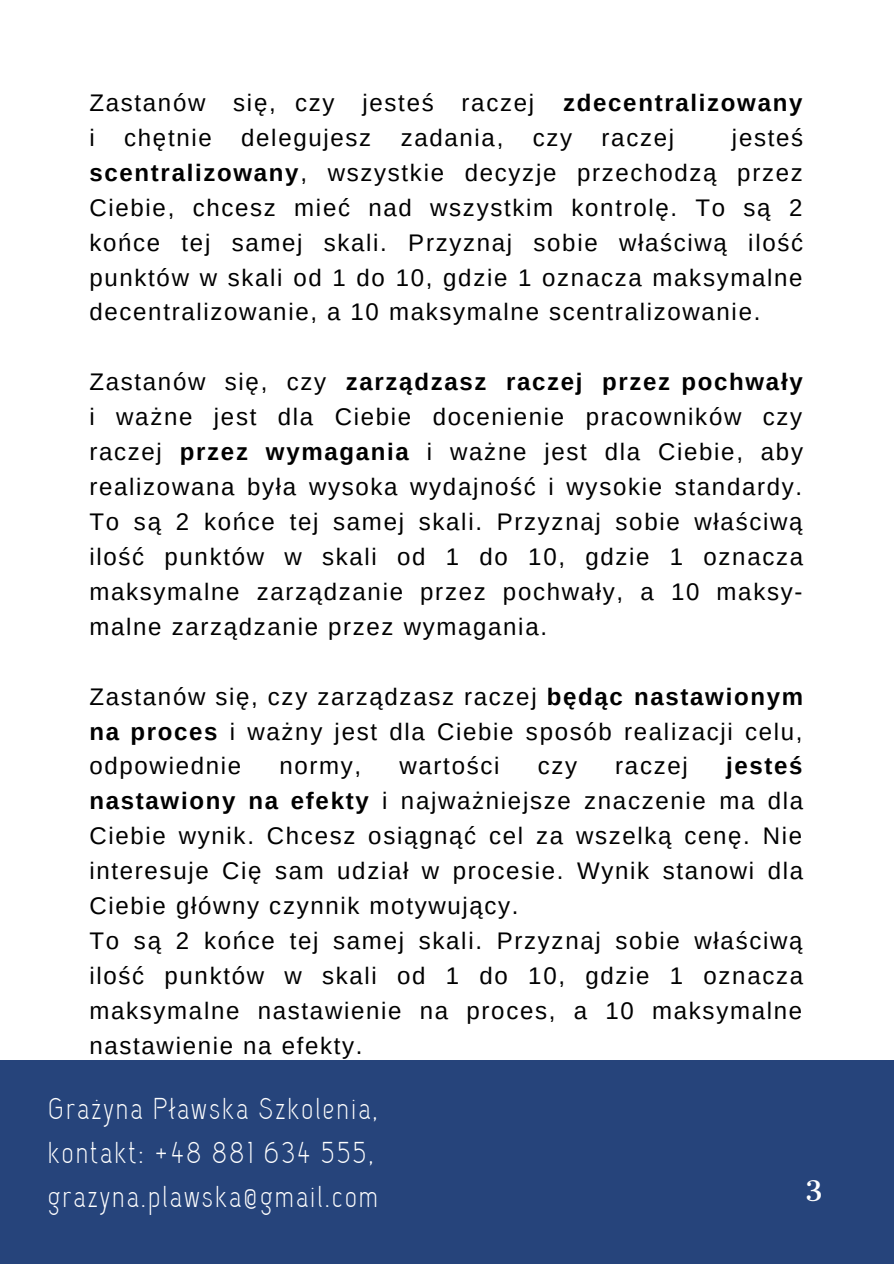
<style>
.page{position:relative;width:894px;height:1264px;background:#fff}
.page>*{position:absolute;margin:0;border:0;box-sizing:border-box;transform-origin:0 0}
.t1{font:30px "Capsuula";letter-spacing:.07em;color:#fff}
.t2{font:27px "Cantata One";color:#fff}
.t3{font:24px/35px "Arimo";letter-spacing:.07em;color:#000;text-align:justify}
.s1{font-weight:700}
</style>
<div class="page">
<div style="left:0;top:1060px;width:893px;height:203px;background:#26447b"></div>
<p class="t3" style="left:89px;top:85px;width:714px">Zastanów się, czy jesteś raczej <span class="s1">zdecentralizowany </span>i chętnie delegujesz zadania, czy raczej</p>
<p class="t3" style="left:89px;top:120px;width:715px;text-indent:642px">jesteś <span class="s1">scentralizowany</span>, wszystkie decyzje przechodzą przez Ciebie, chcesz mieć nad wszystkim kontrolę. To są 2 końce tej samej skali. Przyznaj sobie właściwą ilość punktów w skali od 1 do 10, gdzie 1 oznacza maksymalne decentralizowanie, a 10 maksymalne scentralizowanie.</p>
<p class="t3" style="left:89px;top:364px;width:715px">Zastanów się, czy <span class="s1">zarządzasz raczej przez pochwały </span>i ważne jest dla Ciebie docenienie pracowników czy raczej <span class="s1">przez wymagania</span> i ważne jest dla Ciebie, aby realizowana była wysoka wydajność i wysokie standardy.<br>To są 2 końce tej samej skali. Przyznaj sobie właściwą ilość punktów w skali od 1 do 10, gdzie 1 oznacza maksymalne zarządzanie przez pochwały, a 10 maksy&shy;malne zarządzanie przez wymagania.</p>
<p class="t3" style="left:89px;top:678px;width:715px">Zastanów się, czy zarządzasz raczej <span class="s1">będąc nastawionym na proces</span> i ważny jest dla Ciebie sposób realizacji celu, odpowiednie</p>
<p class="t3" style="left:279px;top:748px;width:83px">normy,</p>
<p class="t3" style="left:399px;top:748px;width:101px">wartości</p>
<p class="t3" style="left:537px;top:748px;width:41px">czy</p>
<p class="t3" style="left:615px;top:748px;width:74px">raczej</p>
<p class="t3" style="left:89px;top:748px;width:715px;text-indent:636px"><span class="s1">jesteś nastawiony na efekty</span> i najważniejsze znaczenie ma dla Ciebie wynik. Chcesz osiągnąć cel za wszelką cenę. Nie interesuje Cię sam udział w procesie. Wynik stanowi dla Ciebie główny czynnik motywujący.</p>
<p class="t3" style="left:89px;top:923px;width:715px">To są 2 końce tej samej skali. Przyznaj sobie właściwą ilość punktów w skali od 1 do 10, gdzie 1 oznacza maksymalne nastawienie na proces, a 10 maksymalne nastawienie na efekty.</p>
<p class="t1" style="left:48px;top:1091px;width:331px">Grażyna Pławska Szkolenia,</p>
<p class="t1" style="left:48px;top:1135px;width:327px">kontakt: +48 881 634 555,</p>
<p class="t1" style="left:48px;top:1179px;width:331px">grazyna.plawska@gmail.com</p>
<p class="t2" style="left:804px;top:1173px;width:19px">3</p>
</div>
